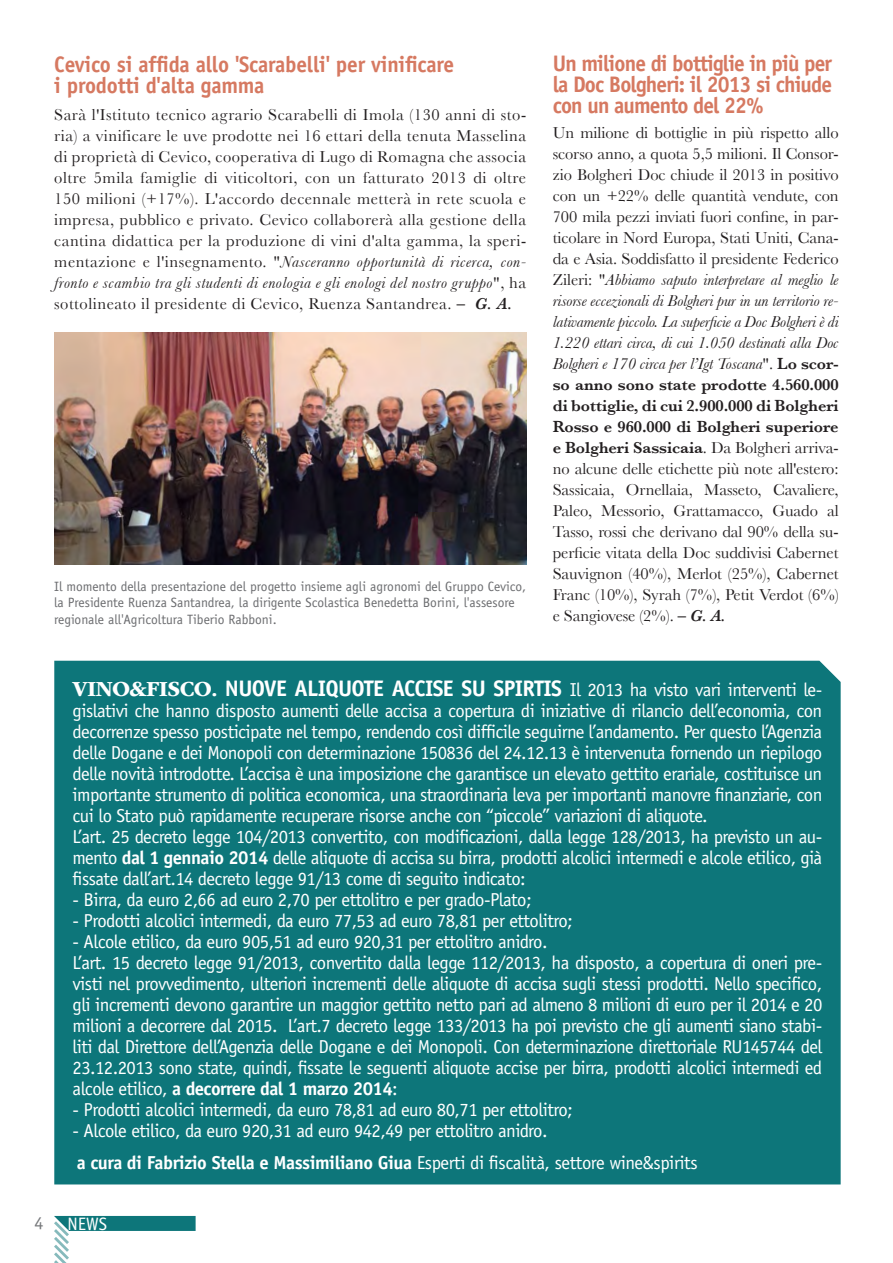
<style>
.page{position:relative;width:893px;height:1263px;background:#fff}
.page>*{position:absolute;margin:0;border:0;box-sizing:border-box;transform-origin:0 0}
.t1{font:700 22.5px/21px "Officina Sans Std";letter-spacing:-.04em;color:#d67961;scale:.95 1}
.t2{font:700 22.5px "Officina Sans Std";letter-spacing:-.01em;color:#d67961;scale:.95 1}
.testo_box_bianco{font:18.75px/21px "Officina Sans Std";letter-spacing:-.03em;color:#fff;text-align:justify}
.testo_box_bianco-2{font:700 18.75px "Officina Sans Std";letter-spacing:-.025em;color:#fff}
.t3{font:18px "Officina Sans Std";color:#fff}
.t4{font:18px "Officina Sans Std";color:#76787b}
.t5{font:16.5px/21px "Baskerville";letter-spacing:.03em;color:#231f20;text-align:justify}
.Firma{font:13.5px/16.2px "Officina Sans Std";color:#6c6d70}
.s1{font-style:italic}
.s2{font-weight:600;font-style:italic}
.s3{font-weight:600}
.s4{font-family:"ITC Garamond Std";font-weight:700;font-size:22.5px}
.s5{font-weight:700;font-size:22.5px}
.s6{font-weight:700}
.s7{font-weight:400}
</style>
<div class="page">
<svg style="left:54px;top:1216px;width:142px;height:47px"></svg>
<img style="left:54px;top:332px;width:472px;height:232px">
<div style="left:54px;top:661px;width:787px;height:523px;background:#0d767a"></div>
<p class="t2" style="left:54px;top:50px;width:422px">Cevico si affida allo 'Scarabelli' per vinificare</p>
<p class="t2" style="left:54px;top:71px;width:223px">i prodotti d'alta gamma</p>
<p class="t5" style="left:54px;top:104px;width:473px">Sarà l'Istituto tecnico agrario Scarabelli di Imola (130 anni di sto-</p>
<p class="t1" style="left:553px;top:53px;width:296px">Un milione di bottiglie in più per la Doc Bolgheri: il 2013 si chiude</p>
<p class="t1" style="left:553px;top:95px;width:224px">con un aumento del 22%</p>
<p class="t5" style="left:54px;top:125px;width:473px">ria) a vinificare le uve prodotte nei 16 ettari della tenuta Masselina di proprietà di Cevico, cooperativa di Lugo di Romagna che associa oltre 5mila famiglie di viticoltori, con un fatturato 2013 di oltre 150 milioni (+17%). L'accordo decennale metterà in rete scuola e impresa, pubblico e privato. Cevico collaborerà alla gestione della cantina didattica per la produzione di vini d'alta gamma, la speri&shy;mentazione e l'insegnamento. "<span class="s1">Nasceranno opportunità di ricerca, con&shy;fronto e scambio tra gli studenti di enologia e gli enologi del nostro gruppo</span>", ha sottolineato il presidente di Cevico, Ruenza Santandrea. <span class="s2">– G. A.</span></p>
<p class="t5" style="left:553px;top:122px;width:287px">Un milione di bottiglie in più rispetto allo scorso anno, a quota 5,5 milioni. Il Consor&shy;zio Bolgheri Doc chiude il 2013 in positivo con un +22% delle quantità vendute, con 700 mila pezzi inviati fuori confine, in par&shy;ticolare in Nord Europa, Stati Uniti, Cana&shy;da e Asia. Soddisfatto il presidente Federico Zileri: "<span class="s1">Abbiamo saputo interpretare al meglio le risorse eccezionali di Bolgheri pur in un territorio re&shy;lativamente piccolo. La superficie a Doc Bolgheri è di 1.220 ettari circa, di cui 1.050 destinati alla Doc Bolgheri e 170 circa per l’Igt Toscana</span>". <span class="s3">Lo scor&shy;so anno sono state prodotte 4.560.000 di bottiglie, di cui 2.900.000 di Bolgheri Rosso e 960.000 di Bolgheri superiore e Bolgheri Sassicaia</span>. Da Bolgheri arriva&shy;no alcune delle etichette più note all'estero:<br>Sassicaia, Ornellaia, Masseto, Cavaliere, Paleo, Messorio, Grattamacco, Guado al Tasso, rossi che derivano dal 90% della su&shy;perficie vitata della Doc suddivisi Cabernet Sauvignon (40%), Merlot (25%), Cabernet Franc (10%), Syrah (7%), Petit Verdot (6%) e Sangiovese (2%). <span class="s2">– G. A.</span></p>
<p class="Firma" style="left:54px;top:578px;width:474px">Il momento della presentazione del progetto insieme agli agronomi del Gruppo Cevico,</p>
<p class="Firma" style="left:54px;top:595px;width:462px">la Presidente Ruenza Santandrea, la dirigente Scolastica Benedetta Borini, l'assesore regionale all'Agricoltura Tiberio Rabboni.</p>
<p class="testo_box_bianco" style="left:73px;top:679px;width:751px"><span class="s4">VINO&amp;FISCO.</span> <span class="s5">NUOVE ALIQUOTE ACCISE SU SPIRTIS</span> Il 2013 ha visto vari interventi le&shy;gislativi che hanno disposto aumenti delle accisa a copertura di iniziative di rilancio dell’economia, con decorrenze spesso posticipate nel tempo, rendendo così difficile seguirne l’andamento. Per questo l’Agenzia delle Dogane e dei Monopoli con determinazione 150836 del 24.12.13 è intervenuta fornendo un riepilogo delle novità introdotte. L’accisa è una imposizione che garantisce un elevato gettito erariale, costituisce un importante strumento di politica economica, una straordinaria leva per importanti manovre finanziarie, con cui lo Stato può rapidamente recuperare risorse anche con “piccole” variazioni di aliquote.</p>
<p class="testo_box_bianco" style="left:73px;top:826px;width:751px">L’art. 25 decreto legge 104/2013 convertito, con modificazioni, dalla legge 128/2013, ha previsto un au&shy;mento <span class="s6">dal 1 gennaio 2014</span> delle aliquote di accisa su birra, prodotti alcolici intermedi e alcole etilico, già fissate dall’art.14 decreto legge 91/13 come di seguito indicato:</p>
<p class="testo_box_bianco" style="left:73px;top:889px;width:461px">- Birra, da euro 2,66 ad euro 2,70 per ettolitro e per grado-Plato;</p>
<p class="testo_box_bianco" style="left:73px;top:910px;width:502px">- Prodotti alcolici intermedi, da euro 77,53 ad euro 78,81 per ettolitro;</p>
<p class="testo_box_bianco" style="left:73px;top:931px;width:476px">- Alcole etilico, da euro 905,51 ad euro 920,31 per ettolitro anidro.</p>
<p class="testo_box_bianco" style="left:73px;top:952px;width:751px">L’art. 15 decreto legge 91/2013, convertito dalla legge 112/2013, ha disposto, a copertura di oneri pre&shy;visti nel provvedimento, ulteriori incrementi delle aliquote di accisa sugli stessi prodotti. Nello specifico, gli incrementi devono garantire un maggior gettito netto pari ad almeno 8 milioni di euro per il 2014 e 20 milioni a decorrere dal 2015. L’art.7 decreto legge 133/2013 ha poi previsto che gli aumenti siano stabi&shy;liti dal Direttore dell’Agenzia delle Dogane e dei Monopoli. Con determinazione direttoriale RU145744 del 23.12.2013 sono state, quindi, fissate le seguenti aliquote accise per birra, prodotti alcolici intermedi ed alcole etilico, <span class="s6">a decorrere dal 1 marzo 2014</span>:</p>
<p class="testo_box_bianco" style="left:73px;top:1099px;width:502px">- Prodotti alcolici intermedi, da euro 78,81 ad euro 80,71 per ettolitro;</p>
<p class="testo_box_bianco" style="left:73px;top:1120px;width:476px">- Alcole etilico, da euro 920,31 ad euro 942,49 per ettolitro anidro.</p>
<p class="testo_box_bianco-2" style="left:77px;top:1150px;width:622px">a cura di Fabrizio Stella e Massimiliano Giua <span class="s7">Esperti di fiscalità, settore wine&amp;spirits</span></p>
<p class="t4" style="left:34px;top:1212px;width:10px">4</p>
<p class="t3" style="left:67px;top:1213px;width:41px">NEWS</p>
</div>
